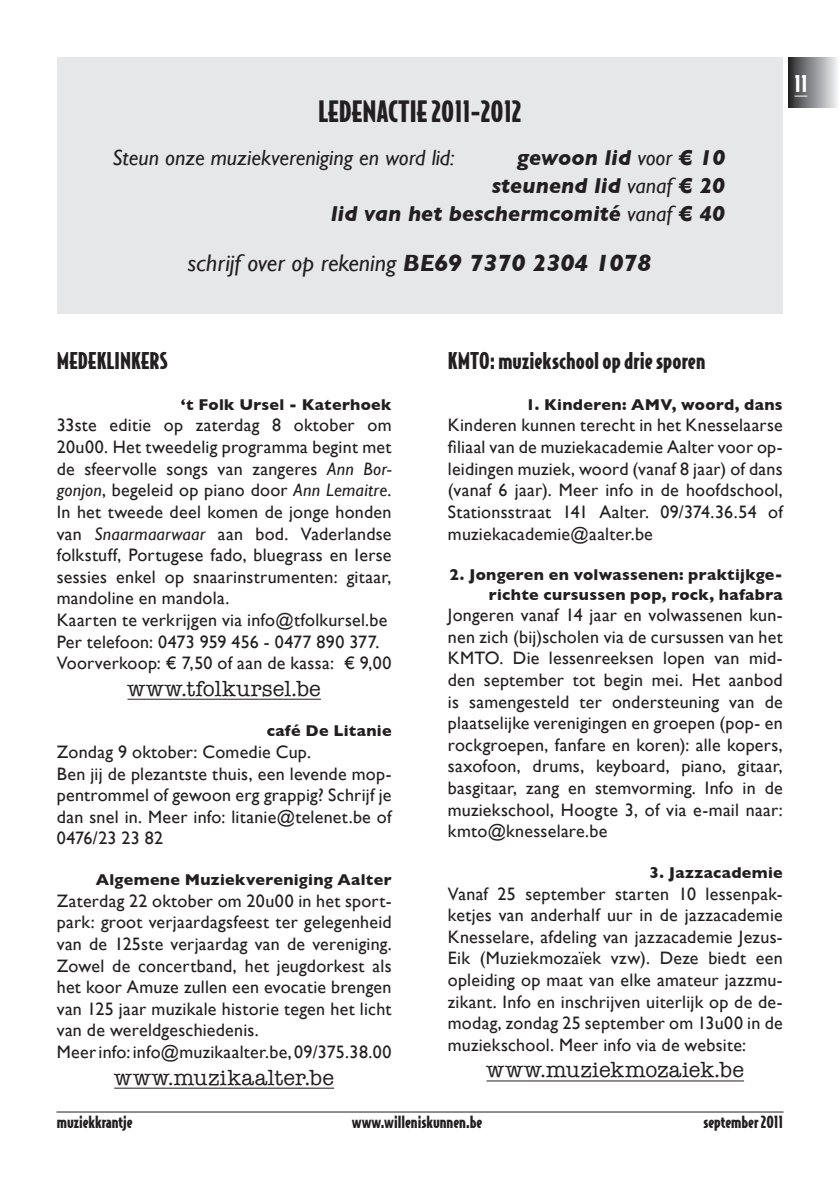
<style>
.page{position:relative;width:840px;height:1191px;background:#fff}
.page>*{position:absolute;margin:0;border:0;box-sizing:border-box;transform-origin:0 0}
.t1{font:900 28px "Bodega Sans";color:#231f20}
.t2{font:italic 24px "Gill Sans";color:#231f20}
.t3{font:italic 700 22px/28px "Gill Sans";color:#231f20;text-align:right}
.t4{font:22px "American Typewriter";letter-spacing:.015em;color:#231f20}
.t5{font:900 22px "Bodega Sans";letter-spacing:.005em;color:#231f20}
.t6{font:italic 22px "Gill Sans";color:#231f20}
.t7{font:900 22px "Bodega Sans";color:#fff}
.t8{font:18px/21.6px "Gill Sans";letter-spacing:.015em;color:#231f20}
.t9{font:700 16px/19.2px "Gill Sans";letter-spacing:.02em;color:#231f20;text-align:right}
.t10{font:900 16px "Bodega Sans";color:#231f20}
.s1{font-weight:400}
.s2{font-weight:700}
.s3{font-style:italic}
</style>
<div class="page">
<hr style="left:57px;top:1111px;width:725px;height:1px;background:#231f20">
<div style="left:788px;top:58px;width:50px;height:50px;background:linear-gradient(to right,#29292b,#f0f1f4)"></div>
<svg style="left:794px;top:96px;width:12px;height:1px"></svg>
<div style="left:57px;top:57px;width:725px;height:256px;background:#e6e7e9"></div>
<hr style="left:127px;top:699px;width:194px;height:1px;background:#231f20">
<hr style="left:114px;top:1087px;width:220px;height:1px;background:#231f20">
<hr style="left:486px;top:1080px;width:257px;height:1px;background:#231f20">
<h1 class="t1" style="left:318px;top:93px;width:205px">LEDENACTIE2011-2012</h1>
<p class="t6" style="left:112px;top:145px;width:343px">Steun onze muziekvereniging en word lid:</p>
<p class="t3" style="left:330px;top:143px;width:395px">gewoon lid <span class="s1">voor</span> € 10<br>steunend lid <span class="s1">vanaf</span> € 20<br>lid van het beschermcomité <span class="s1">vanaf</span> € 40</p>
<h2 class="t2" style="left:188px;top:249px;width:465px">schrijf over op rekening <span class="s2">BE69 7370 2304 1078</span></h2>
<p class="t7" style="left:794px;top:69px;width:14px">11</p>
<p class="t5" style="left:57px;top:346px;width:113px">MEDEKLINKERS</p>
<p class="t9" style="left:181px;top:395px;width:212px">‘t Folk Ursel - Katerhoek</p>
<p class="t8" style="left:57px;top:414px;width:336px">33ste editie op zaterdag 8 oktober om 20u00. Het tweedelig programma begint met de sfeervolle songs van zangeres <span class="s3">Ann Bor&shy;gonjon</span>, begeleid op piano door <span class="s3">Ann Lemaitre</span>.<br>In het tweede deel komen de jonge honden van <span class="s3">Snaarmaarwaar</span> aan bod. Vaderlandse folkstuff, Portugese fado, bluegrass en Ierse sessies enkel op snaarinstrumenten: gitaar, mandoline en mandola.<br>Kaarten te verkrijgen via info@tfolkursel.be Per telefoon: 0473 959 456 - 0477 890 377.<br>Voorverkoop: € 7,50 of aan de kassa: € 9,00</p>
<p class="t4" style="left:127px;top:671px;width:195px">www.tfolkursel.be</p>
<p class="t9" style="left:267px;top:721px;width:126px">café De Litanie</p>
<p class="t8" style="left:57px;top:741px;width:336px">Zondag 9 oktober: Comedie Cup.<br>Ben jij de plezantste thuis, een levende mop&shy;pentrommel of gewoon erg grappig? Schrijf je dan snel in. Meer info: litanie@telenet.be of 0476/23 23 82</p>
<p class="t9" style="left:96px;top:870px;width:297px">Algemene Muziekvereniging Aalter</p>
<p class="t8" style="left:57px;top:889px;width:336px">Zaterdag 22 oktober om 20u00 in het sport&shy;park: groot verjaardagsfeest ter gelegenheid van de 125ste verjaardag van de vereniging.<br>Zowel de concertband, het jeugdorkest als het koor Amuze zullen een evocatie brengen van 125 jaar muzikale historie tegen het licht van de wereldgeschiedenis.<br>Meerinfo: info@muzikaalter.be, 09/375.38.00</p>
<p class="t4" style="left:114px;top:1060px;width:221px">www.muzikaalter.be</p>
<p class="t5" style="left:447px;top:346px;width:259px">KMTO:muziekschool op driesporen</p>
<p class="t9" style="left:525px;top:395px;width:258px">1. Kinderen: AMV, woord, dans</p>
<p class="t8" style="left:447px;top:414px;width:336px;text-align:justify">Kinderen kunnen terecht in het Knesselaarse filiaal van de muziekacademie Aalter voor op&shy;leidingen muziek, woord (vanaf 8 jaar) of dans (vanaf 6 jaar). Meer info in de hoofdschool, Stationsstraat 141 Aalter. 09/374.36.54 of muziekacademie@aalter.be</p>
<p class="t9" style="left:449px;top:565px;width:334px">2. Jongeren en volwassenen: praktijkge&shy;richte cursussen pop, rock, hafabra</p>
<p class="t8" style="left:447px;top:604px;width:336px;text-align:justify">Jongeren vanaf 14 jaar en volwassenen kun&shy;nen zich (bij)scholen via de cursussen van het KMTO. Die lessenreeksen lopen van mid&shy;den september tot begin mei. Het aanbod is samengesteld ter ondersteuning van de plaatselijke verenigingen en groepen (pop- en rockgroepen, fanfare en koren): alle kopers, saxofoon, drums, keyboard, piano, gitaar, basgitaar, zang en stemvorming. Info in de muziekschool, Hoogte 3, of via e-mail naar: kmto@knesselare.be</p>
<p class="t9" style="left:649px;top:863px;width:134px">3. Jazzacademie</p>
<p class="t8" style="left:447px;top:882px;width:336px;text-align:justify">Vanaf 25 september starten 10 lessenpak&shy;ketjes van anderhalf uur in de jazzacademie Knesselare, afdeling van jazzacademie Jezus-Eik (Muziekmozaïek vzw). Deze biedt een opleiding op maat van elke amateur jazzmu&shy;zikant. Info en inschrijven uiterlijk op de de&shy;modag, zondag 25 september om 13u00 in de muziekschool. Meer info via de website:</p>
<p class="t4" style="left:486px;top:1053px;width:259px">www.muziekmozaiek.be</p>
<p class="t10" style="left:57px;top:1111px;width:77px">muziekkrantje</p>
<p class="t10" style="left:352px;top:1111px;width:132px">www.willeniskunnen.be</p>
<p class="t10" style="left:703px;top:1111px;width:81px">september2011</p>
</div>
